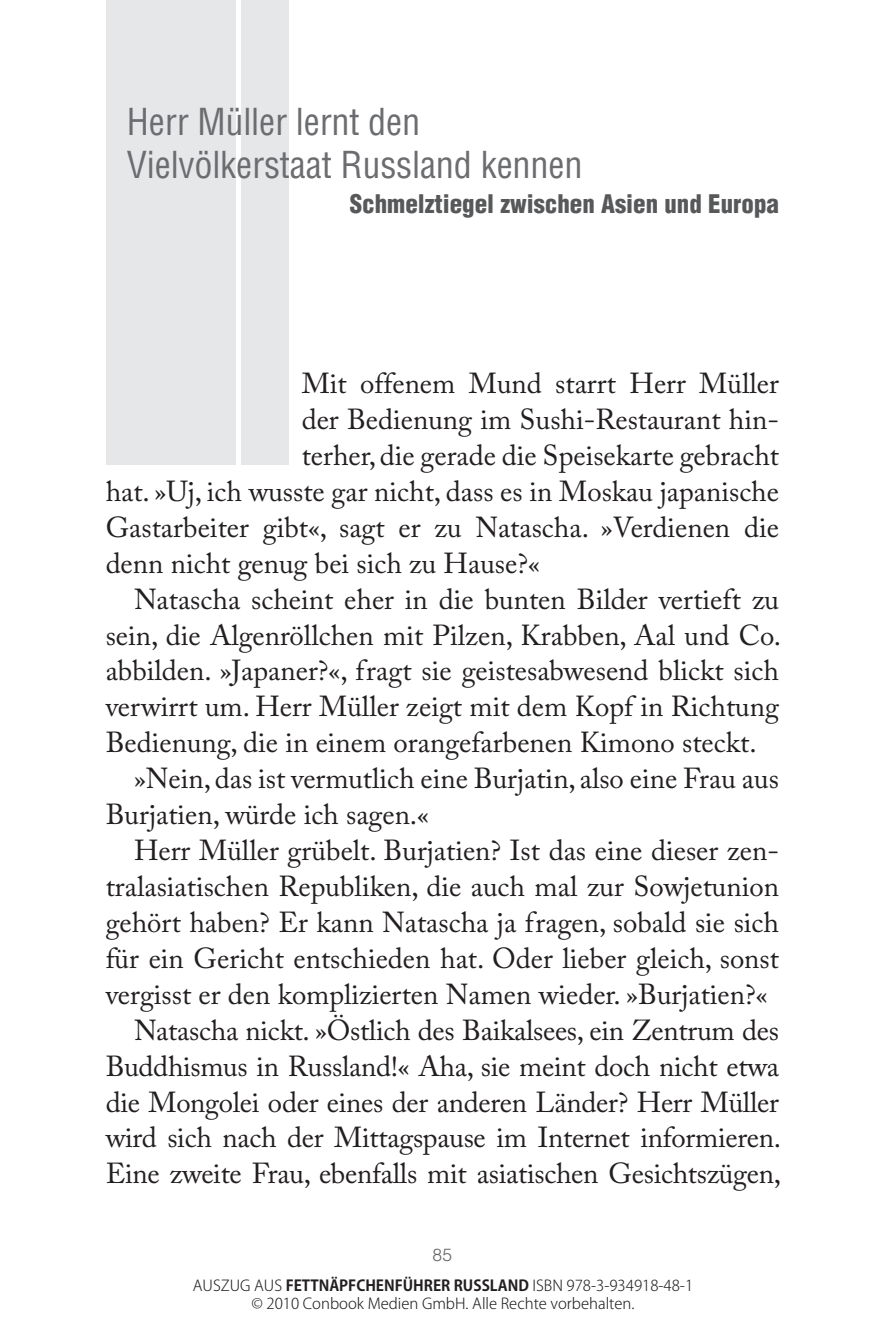
<style>
.page{position:relative;width:886px;height:1326px;background:#fff}
.page>*{position:absolute;margin:0;border:0;box-sizing:border-box;transform-origin:0 0}
.t1{font:condensed 36.25px/43.5px "Helvetica LT";letter-spacing:-.005em;color:#6c6d70}
.t2{font:28.75px "Adobe Caslon Pro";color:#231f20}
.t3{font:900 condensed 25px "Helvetica LT";color:#57585a}
.t4{font:300 17.5px "Helvetica LT";color:#636366}
.t5{font:300 15px/18px "Koz Go Pro";color:#231f20;text-align:center}
.s1{font-weight:700}
</style>
<div class="page">
<div style="left:241px;top:0;width:48px;height:465px;background:#e6e7e9"></div>
<div style="left:106px;top:0;width:129px;height:465px;background:#e6e7e9"></div>
<p class="t1" style="left:127px;top:99px;width:457px">Herr Müller lernt den<br>Vielvölkerstaat Russland kennen</p>
<p class="t3" style="left:350px;top:188px;width:431px">Schmelztiegel zwischen Asien und Europa</p>
<p class="t2" style="left:302px;top:366px;width:479px">Mit offenem Mund starrt Herr Müller</p>
<p class="t2" style="left:302px;top:402px;width:479px">der Bedienung im Sushi-Restaurant hin-</p>
<p class="t2" style="left:302px;top:438px;width:479px">terher, die gerade die Speisekarte gebracht</p>
<p class="t2" style="left:106px;top:474px;width:675px">hat. »Uj, ich wusste gar nicht, dass es in Moskau japanische</p>
<p class="t2" style="left:106px;top:510px;width:675px">Gastarbeiter gibt«, sagt er zu Natascha. »Verdienen die</p>
<p class="t2" style="left:106px;top:546px;width:436px">denn nicht genug bei sich zu Hause?«</p>
<p class="t2" style="left:134px;top:582px;width:646px">Natascha scheint eher in die bunten Bilder vertieft zu</p>
<p class="t2" style="left:106px;top:617px;width:677px">sein, die Algenröllchen mit Pilzen, Krabben, Aal und Co.</p>
<p class="t2" style="left:106px;top:653px;width:675px">abbilden. »Japaner?«, fragt sie geistesabwesend blickt sich</p>
<p class="t2" style="left:106px;top:689px;width:675px">verwirrt um. Herr Müller zeigt mit dem Kopf in Richtung</p>
<p class="t2" style="left:106px;top:725px;width:652px">Bedienung, die in einem orangefarbenen Kimono steckt.</p>
<p class="t2" style="left:134px;top:761px;width:646px">»Nein, das ist vermutlich eine Burjatin, also eine Frau aus</p>
<p class="t2" style="left:106px;top:797px;width:325px">Burjatien, würde ich sagen.«</p>
<p class="t2" style="left:134px;top:833px;width:646px">Herr Müller grübelt. Burjatien? Ist das eine dieser zen-</p>
<p class="t2" style="left:106px;top:869px;width:675px">tralasiatischen Republiken, die auch mal zur Sowjetunion</p>
<p class="t2" style="left:106px;top:905px;width:675px">gehört haben? Er kann Natascha ja fragen, sobald sie sich</p>
<p class="t2" style="left:106px;top:941px;width:675px">für ein Gericht entschieden hat. Oder lieber gleich, sonst</p>
<p class="t2" style="left:106px;top:976px;width:663px">vergisst er den komplizierten Namen wieder. »Burjatien?«</p>
<p class="t2" style="left:134px;top:1012px;width:646px">Natascha nickt. »Östlich des Baikalsees, ein Zentrum des</p>
<p class="t2" style="left:106px;top:1048px;width:675px">Buddhismus in Russland!« Aha, sie meint doch nicht etwa</p>
<p class="t2" style="left:106px;top:1084px;width:675px">die Mongolei oder eines der anderen Länder? Herr Müller</p>
<p class="t2" style="left:106px;top:1120px;width:677px">wird sich nach der Mittagspause im Internet informieren.</p>
<p class="t2" style="left:106px;top:1156px;width:677px">Eine zweite Frau, ebenfalls mit asiatischen Gesichtszügen,</p>
<p class="t4" style="left:433px;top:1244px;width:21px">85</p>
<p class="t5" style="left:193px;top:1276px;width:502px">AUSZUG AUS <span class="s1">FETTNÄPFCHENFÜHRER RUSSLAND</span> ISBN 978-3-934918-48-1 © 2010 Conbook Medien GmbH. Alle Rechte vorbehalten.</p>
</div>
